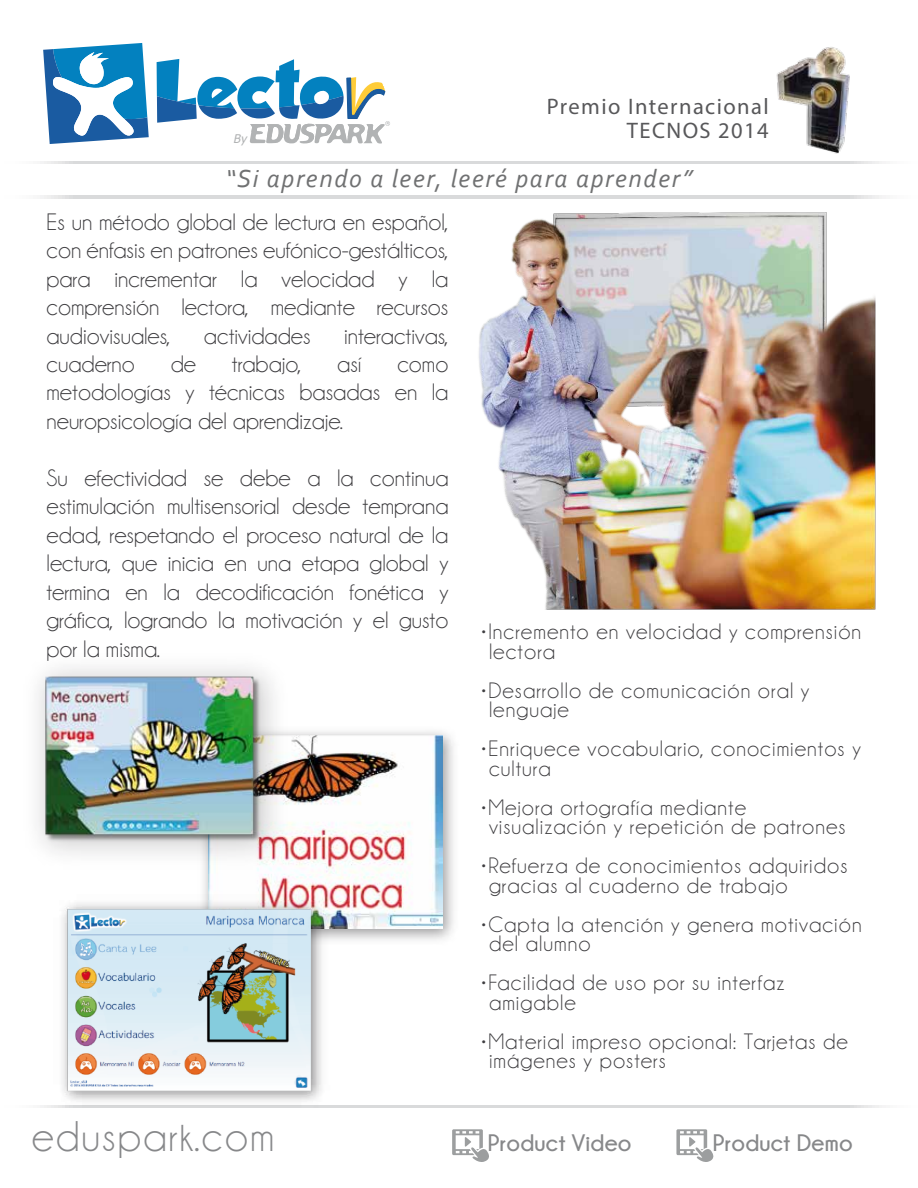
<style>
.page{position:relative;width:918px;height:1188px;background:#fff}
.page>*{position:absolute;margin:0;border:0;box-sizing:border-box;transform-origin:0 0}
.t1{font:43.35px "Champagne&Limousines";letter-spacing:.045em;color:#87888a}
.t2{font:italic 25.8px "Corbel";letter-spacing:.065em;color:#707172}
.t3{font:24px/28.5px "Champagne&Limousines";color:#3e3d40;text-align:justify}
.t4{font:700 23.85px "Champagne&Limousines";letter-spacing:.01em;color:#87888a}
.t5{font:22.5px/19.5px "Champagne&Limousines";letter-spacing:.045em;color:#3e3d40}
.t6{font:22.5px/24px "Myriad";letter-spacing:.065em;color:#58585a;text-align:right}
.t7{font:italic 12px "Tahoma";color:#b1b3b4}
</style>
<div class="page">
<img style="left:203px;top:731px;width:251px;height:209px">
<img style="left:208px;top:736px;width:234px;height:192px">
<hr style="left:40px;top:161px;width:846px;height:3px;background:#d9dadb">
<hr style="left:40px;top:196px;width:846px;height:2px;background:#d9dadb">
<svg style="left:40px;top:1105px;width:846px;height:3px"></svg>
<img style="left:478px;top:212px;width:398px;height:398px">
<img style="left:37px;top:666px;width:262px;height:214px">
<img style="left:44px;top:674px;width:218px;height:169px">
<img style="left:53px;top:895px;width:278px;height:213px">
<svg style="left:43px;top:43px;width:347px;height:101px"></svg>
<img style="left:776px;top:47px;width:74px;height:106px">
<svg style="left:676px;top:1129px;width:38px;height:33px"></svg>
<svg style="left:452px;top:1129px;width:37px;height:33px"></svg>
<p class="t7" style="left:233px;top:131px;width:18px">By</p>
<p class="t6" style="left:547px;top:94px;width:223px">Premio Internacional<br>TECNOS 2014</p>
<p class="t2" style="left:226px;top:163px;width:468px">“Si aprendo a leer, leeré para aprender”</p>
<p class="t3" style="left:46px;top:208px;width:404px">Es un método global de lectura en español, con énfasis en patrones eufónico-gestálticos, para incrementar la velocidad y la comprensión lectora, mediante recursos audiovisuales,</p>
<p class="t3" style="left:204px;top:321px;width:108px">actividades</p>
<p class="t3" style="left:344px;top:321px;width:106px">interactivas,</p>
<p class="t3" style="left:46px;top:350px;width:90px">cuaderno</p>
<p class="t3" style="left:171px;top:350px;width:27px">de</p>
<p class="t3" style="left:232px;top:350px;width:71px">trabajo,</p>
<p class="t3" style="left:337px;top:350px;width:26px">así</p>
<p class="t3" style="left:46px;top:350px;width:404px;text-indent:351px">como metodologías y técnicas basadas en la neuropsicología del aprendizaje.</p>
<p class="t3" style="left:46px;top:464px;width:404px">Su efectividad se debe a la continua estimulación multisensorial desde temprana edad, respetando el proceso natural de la lectura, que inicia en una etapa global y termina en la decodificación fonética y gráfica, logrando la motivación y el gusto por la misma.</p>
<h1 class="t1" style="left:32px;top:1114px;width:244px">eduspark.com</h1>
<p class="t5" style="left:489px;top:622px;width:374px;text-indent:-9px">•Incremento en velocidad y comprensión lectora</p>
<p class="t5" style="left:489px;top:681px;width:322px;text-indent:-9px">•Desarrollo de comunicación oral y lenguaje</p>
<p class="t5" style="left:489px;top:739px;width:373px;text-indent:-9px">•Enriquece vocabulario, conocimientos y cultura</p>
<p class="t5" style="left:489px;top:798px;width:358px;text-indent:-9px">•Mejora ortografía mediante visualización y repetición de patrones</p>
<p class="t5" style="left:489px;top:856px;width:360px;text-indent:-9px">•Refuerza de conocimientos adquiridos gracias al cuaderno de trabajo</p>
<p class="t5" style="left:489px;top:915px;width:374px;text-indent:-9px">•Capta la atención y genera motivación del alumno</p>
<p class="t5" style="left:489px;top:973px;width:297px;text-indent:-9px">•Facilidad de uso por su interfaz amigable</p>
<p class="t5" style="left:489px;top:1032px;width:361px;text-indent:-9px">•Material impreso opcional: Tarjetas de imágenes y posters</p>
<p class="t4" style="left:488px;top:1129px;width:145px">Product Video</p>
<p class="t4" style="left:713px;top:1129px;width:141px">Product Demo</p>
</div>
